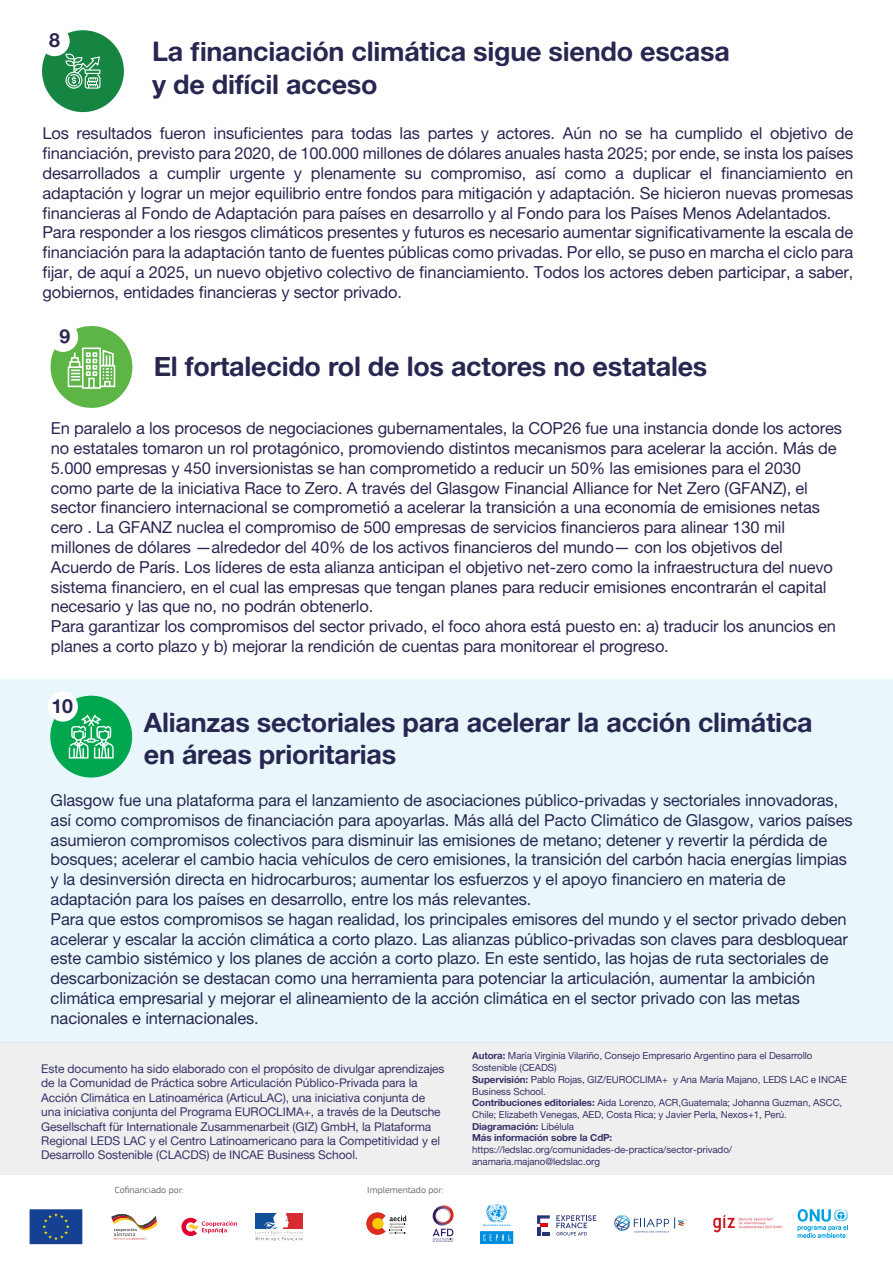
<style>
.page{position:relative;width:893px;height:1263px;background:#fff}
.page>*{position:absolute;margin:0;border:0;box-sizing:border-box;transform-origin:0 0}
.t1{font:27px/32.4px "Alte Haas Grotesk Bold";letter-spacing:-.01em;color:#282751}
.t2{font:19.5px "Alte Haas Grotesk Bold";color:#282751}
.t3{font:16.5px/19.8px "Alte Haas Grotesk";letter-spacing:-.01em;color:#282751}
.t4{font:12px/14.4px "Alte Haas Grotesk";letter-spacing:-.01em;color:#343268}
.t5{font:9.75px/11.7px "Alte Haas Grotesk";letter-spacing:-.01em;color:#343268}
.t6{font:9.75px/11.7px "Alte Haas Grotesk Bold";letter-spacing:-.01em;color:#343268}
.t7{font:9.3px "PF Square Sans Pro";color:#6f6f6e;scale:1.06 1}
.s1{font-family:"Alte Haas Grotesk Bold"}
.s2{font-family:"Alte Haas Grotesk"}
</style>
<div class="page">
<div style="left:0;top:679px;width:893px;height:363px;background:#e9f7fd"></div>
<div style="left:0;top:1042px;width:893px;height:142px;background:#efefef"></div>
<div style="left:42px;top:30px;width:82px;height:82px;background:#178542;border-radius:50%"></div>
<div style="left:40px;top:26px;width:30px;height:30px;background:#fff;border-radius:50%"></div>
<svg style="left:65px;top:54px;width:35px;height:35px"></svg>
<div style="left:50px;top:696px;width:82px;height:81px;background:#01a74e;border-radius:50%"></div>
<div style="left:48px;top:691px;width:30px;height:31px;background:#fff;border-radius:50%"></div>
<svg style="left:69px;top:715px;width:45px;height:43px"></svg>
<div style="left:51px;top:326px;width:81px;height:82px;background:#5cb545;border-radius:50%"></div>
<div style="left:48px;top:322px;width:30px;height:30px;background:#fff;border-radius:50%"></div>
<svg style="left:68px;top:347px;width:47px;height:42px"></svg>
<div style="left:0;top:1175px;width:893px;height:88px;background:#fff"></div>
<div style="left:29px;top:1209px;width:54px;height:36px;background:#164192"></div>
<div style="left:29px;top:1208px;width:54px;height:37px;border:1px solid #fff"></div>
<svg style="left:42px;top:1213px;width:28px;height:27px"></svg>
<svg style="left:111px;top:1214px;width:46px;height:25px"></svg>
<img style="left:256px;top:1213px;width:46px;height:27px">
<svg style="left:181px;top:1218px;width:56px;height:18px"></svg>
<svg style="left:713px;top:1215px;width:68px;height:17px"></svg>
<svg style="left:366px;top:1212px;width:40px;height:23px"></svg>
<svg style="left:614px;top:1215px;width:73px;height:17px"></svg>
<svg style="left:433px;top:1205px;width:21px;height:37px"></svg>
<div style="left:481px;top:1231px;width:32px;height:12px;background:#008fde"></div>
<div style="left:481px;top:1231px;width:32px;height:12px;border:1px solid #008fde"></div>
<svg style="left:483px;top:1234px;width:27px;height:7px"></svg>
<svg style="left:483px;top:1204px;width:27px;height:22px"></svg>
<svg style="left:537px;top:1215px;width:13px;height:20px"></svg>
<svg style="left:556px;top:1215px;width:40px;height:20px"></svg>
<svg style="left:797px;top:1209px;width:51px;height:29px"></svg>
<p class="t2" style="left:49px;top:28px;width:12px">8</p>
<h1 class="t1" style="left:152px;top:35px;width:579px">La financiación climática sigue siendo escasa y de difícil acceso</h1>
<p class="t3" style="left:42px;top:123px;width:812px">Los resultados fueron insuficientes para todas las partes y actores. Aún no se ha cumplido el objetivo de financiación, previsto para 2020, de 100.000 millones de dólares anuales hasta 2025; por ende, se insta los países desarrollados a cumplir urgente y plenamente su compromiso, así como a duplicar el financiamiento en adaptación y lograr un mejor equilibrio entre fondos para mitigación y adaptación. Se hicieron nuevas promesas financieras al Fondo de Adaptación para países en desarrollo y al Fondo para los Países Menos Adelantados.<br>Para responder a los riesgos climáticos presentes y futuros es necesario aumentar significativamente la escala de financiación para la adaptación tanto de fuentes públicas como privadas. Por ello, se puso en marcha el ciclo para fijar, de aquí a 2025, un nuevo objetivo colectivo de financiamiento. Todos los actores deben participar, a saber, gobiernos, entidades financieras y sector privado.</p>
<p class="t2" style="left:60px;top:324px;width:12px">9</p>
<h1 class="t1" style="left:154px;top:349px;width:555px">El fortalecido rol de los actores no estatales</h1>
<p class="t3" style="left:51px;top:418px;width:793px">En paralelo a los procesos de negociaciones gubernamentales, la COP26 fue una instancia donde los actores no estatales tomaron un rol protagónico, promoviendo distintos mecanismos para acelerar la acción. Más de 5.000 empresas y 450 inversionistas se han comprometido a reducir un 50% las emisiones para el 2030 como parte de la iniciativa Race to Zero. A través del Glasgow Financial Alliance for Net Zero (GFANZ), el sector financiero internacional se comprometió a acelerar la transición a una economía de emisiones netas cero . La GFANZ nuclea el compromiso de 500 empresas de servicios financieros para alinear 130 mil millones de dólares —alrededor del 40% de los activos financieros del mundo— con los objetivos del Acuerdo de París. Los líderes de esta alianza anticipan el objetivo net-zero como la infraestructura del nuevo sistema financiero, en el cual las empresas que tengan planes para reducir emisiones encontrarán el capital necesario y las que no, no podrán obtenerlo.<br>Para garantizar los compromisos del sector privado, el foco ahora está puesto en: a) traducir los anuncios en planes a corto plazo y b) mejorar la rendición de cuentas para monitorear el progreso.</p>
<p class="t2" style="left:52px;top:694px;width:23px">10</p>
<h1 class="t1" style="left:144px;top:705px;width:670px">Alianzas sectoriales para acelerar la acción climática en áreas prioritarias</h1>
<p class="t3" style="left:51px;top:790px;width:803px">Glasgow fue una plataforma para el lanzamiento de asociaciones público-privadas y sectoriales innovadoras, así como compromisos de financiación para apoyarlas. Más allá del Pacto Climático de Glasgow, varios países asumieron compromisos colectivos para disminuir las emisiones de metano; detener y revertir la pérdida de bosques; acelerar el cambio hacia vehículos de cero emisiones, la transición del carbón hacia energías limpias y la desinversión directa en hidrocarburos; aumentar los esfuerzos y el apoyo financiero en materia de adaptación para los países en desarrollo, entre los más relevantes.<br>Para que estos compromisos se hagan realidad, los principales emisores del mundo y el sector privado deben acelerar y escalar la acción climática a corto plazo. Las alianzas público-privadas son claves para desbloquear este cambio sistémico y los planes de acción a corto plazo. En este sentido, las hojas de ruta sectoriales de descarbonización se destacan como una herramienta para potenciar la articulación, aumentar la ambición climática empresarial y mejorar el alineamiento de la acción climática en el sector privado con las metas nacionales e internacionales.</p>
<p class="t4" style="left:41px;top:1061px;width:405px">Este documento ha sido elaborado con el propósito de divulgar aprendizajes de la Comunidad de Práctica sobre Articulación Público-Privada para la Acción Climática en Latinoamérica (ArticuLAC), una iniciativa conjunta de una iniciativa conjunta del Programa EUROCLIMA+, a través de la Deutsche Gesellschaft für Internationale Zusammenarbeit (GIZ) GmbH, la Plataforma Regional LEDS LAC y el Centro Latinoamericano para la Competitividad y el Desarrollo Sostenible (CLACDS) de INCAE Business School.</p>
<p class="t5" style="left:472px;top:1050px;width:377px"><span class="s1">Autora:</span> María Virginia Vilariño, Consejo Empresario Argentino para el Desarrollo Sostenible (CEADS)<br><span class="s1">Supervisión:</span> Pablo Rojas, GIZ/EUROCLIMA+ y Ana María Majano, LEDS LAC e INCAE Business School.<br><span class="s1">Contribuciones editoriales:</span> Aida Lorenzo, ACR,Guatemala; Johanna Guzman, ASCC, Chile; Elizabeth Venegas, AED, Costa Rica; y Javier Perla, Nexos+1, Perú.</p>
<p class="t6" style="left:472px;top:1120px;width:142px">Diagramación: <span class="s2">Libélula<br></span>Más información sobre la CdP:</p>
<p class="t5" style="left:472px;top:1143px;width:261px">https://ledslac.org/comunidades-de-practica/sector-privado/ anamaria.majano@ledslac.org</p>
<p class="t7" style="left:114px;top:1184px;width:67px">Cofinanciado por:</p>
<p class="t7" style="left:367px;top:1184px;width:74px">Implementado por:</p>
</div>
